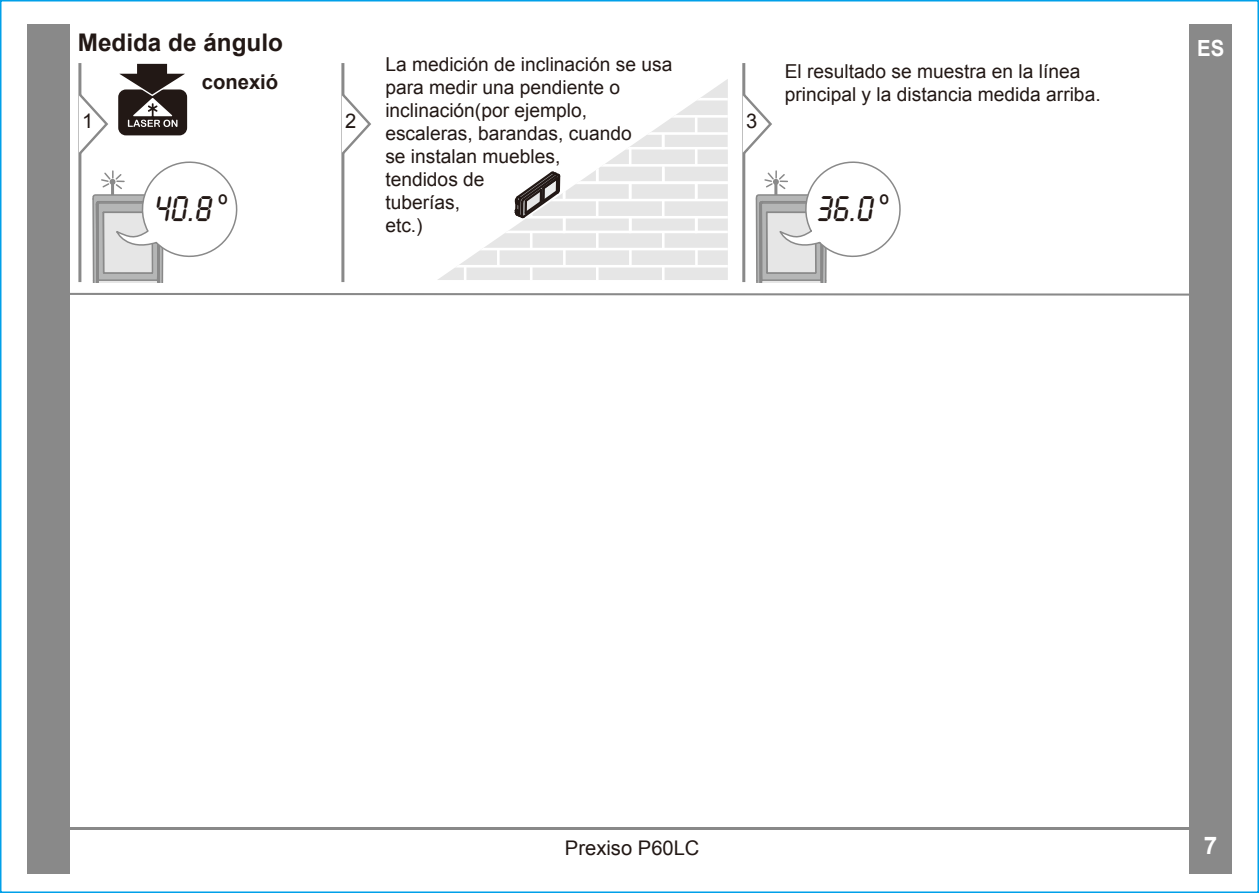
<style>
.page{position:relative;width:1259px;height:893px;background:#fff}
.page>*{position:absolute;margin:0;border:0;box-sizing:border-box;transform-origin:0 0}
.t1{font:37.2px "Lcd D";color:#221815;scale:.93 1}
.t2{font:700 24.3px "Arial";color:#221815}
.t3{font:700 24.3px "Arial";color:#fff}
.t4{font:700 22.2px "Arial";color:#fff;scale:.91 1}
.t5{font:20.1px "Arial";color:#221815}
.t6{font:700 20.1px "Arial";color:#221815}
.t7{font:19.2px/23.1px "Arial";color:#221815}
</style>
<div class="page">
<hr style="left:35px;top:827px;width:1181px;height:3px;background:#898989">
<div style="left:1189px;top:24px;width:43px;height:849px;background:#898989"></div>
<div style="left:27px;top:24px;width:43px;height:849px;background:#898989"></div>
<div style="left:137px;top:64px;width:30px;height:15px;background:#221815"></div>
<hr style="left:78px;top:63px;width:3px;height:219px;background:#898989">
<hr style="left:341px;top:63px;width:3px;height:219px;background:#898989">
<svg style="left:341px;top:93px;width:30px;height:66px"></svg>
<hr style="left:27px;top:293px;width:1193px;height:3px;background:#898989">
<hr style="left:742px;top:63px;width:3px;height:219px;background:#898989">
<svg style="left:438px;top:79px;width:290px;height:201px"></svg>
<hr style="left:437px;top:98px;width:291px;height:2px;background:#fff">
<hr style="left:437px;top:115px;width:291px;height:3px;background:#fff">
<hr style="left:437px;top:132px;width:291px;height:3px;background:#fff">
<svg style="left:695px;top:85px;width:2px;height:13px"></svg>
<svg style="left:695px;top:118px;width:2px;height:14px"></svg>
<svg style="left:662px;top:100px;width:2px;height:15px"></svg>
<svg style="left:629px;top:85px;width:2px;height:13px"></svg>
<svg style="left:629px;top:118px;width:2px;height:14px"></svg>
<svg style="left:596px;top:100px;width:2px;height:15px"></svg>
<svg style="left:563px;top:85px;width:2px;height:13px"></svg>
<hr style="left:529px;top:100px;width:3px;height:17px;background:#fff">
<svg style="left:497px;top:85px;width:2px;height:13px"></svg>
<svg style="left:497px;top:118px;width:2px;height:14px"></svg>
<hr style="left:463px;top:100px;width:3px;height:17px;background:#fff">
<hr style="left:463px;top:133px;width:3px;height:16px;background:#fff">
<hr style="left:437px;top:147px;width:291px;height:2px;background:#fff">
<hr style="left:437px;top:164px;width:291px;height:3px;background:#fff">
<hr style="left:437px;top:181px;width:291px;height:3px;background:#fff">
<svg style="left:695px;top:149px;width:2px;height:15px"></svg>
<svg style="left:662px;top:135px;width:2px;height:12px"></svg>
<svg style="left:629px;top:149px;width:2px;height:15px"></svg>
<svg style="left:596px;top:135px;width:2px;height:12px"></svg>
<svg style="left:497px;top:149px;width:2px;height:15px"></svg>
<hr style="left:437px;top:199px;width:291px;height:2px;background:#fff">
<hr style="left:437px;top:216px;width:291px;height:3px;background:#fff">
<svg style="left:695px;top:184px;width:2px;height:15px"></svg>
<svg style="left:662px;top:167px;width:2px;height:14px"></svg>
<svg style="left:662px;top:201px;width:2px;height:15px"></svg>
<svg style="left:629px;top:184px;width:2px;height:15px"></svg>
<svg style="left:596px;top:167px;width:2px;height:14px"></svg>
<svg style="left:596px;top:201px;width:2px;height:15px"></svg>
<svg style="left:497px;top:184px;width:2px;height:15px"></svg>
<svg style="left:464px;top:167px;width:2px;height:14px"></svg>
<svg style="left:464px;top:201px;width:2px;height:15px"></svg>
<hr style="left:437px;top:231px;width:291px;height:2px;background:#fff">
<hr style="left:437px;top:248px;width:291px;height:2px;background:#fff">
<hr style="left:437px;top:265px;width:291px;height:3px;background:#fff">
<hr style="left:695px;top:217px;width:3px;height:15px;background:#fff">
<hr style="left:695px;top:250px;width:3px;height:16px;background:#fff">
<svg style="left:662px;top:233px;width:2px;height:15px"></svg>
<svg style="left:662px;top:268px;width:2px;height:12px"></svg>
<svg style="left:629px;top:219px;width:2px;height:12px"></svg>
<svg style="left:629px;top:250px;width:2px;height:15px"></svg>
<svg style="left:596px;top:233px;width:2px;height:15px"></svg>
<svg style="left:596px;top:268px;width:2px;height:12px"></svg>
<svg style="left:497px;top:219px;width:2px;height:12px"></svg>
<svg style="left:497px;top:250px;width:2px;height:15px"></svg>
<svg style="left:464px;top:233px;width:2px;height:15px"></svg>
<svg style="left:464px;top:268px;width:2px;height:12px"></svg>
<svg style="left:513px;top:118px;width:52px;height:178px"></svg>
<svg style="left:78px;top:74px;width:160px;height:209px"></svg>
<svg style="left:742px;top:93px;width:159px;height:190px"></svg>
<p class="t2" style="left:78px;top:26px;width:207px">Medida de ángulo</p>
<p class="t7" style="left:385px;top:53px;width:288px">La medición de inclinación se usa para medir una pendiente o inclinación(por ejemplo, escaleras, barandas, cuando<br>se instalan muebles,<br>tendidos de<br>tuberías,<br>etc.)</p>
<p class="t7" style="left:785px;top:60px;width:317px">El resultado se muestra en la línea principal y la distancia medida arriba.</p>
<p class="t6" style="left:202px;top:68px;width:78px">conexió</p>
<p class="t5" style="left:82px;top:107px;width:13px">1</p>
<p class="t5" style="left:345px;top:107px;width:13px">2</p>
<p class="t5" style="left:746px;top:107px;width:13px">3</p>
<p class="t1" style="left:154px;top:190px;width:81px;rotate:1deg">40.8 <sup>º</sup></p>
<p class="t1" style="left:817px;top:190px;width:79px;rotate:1deg">36.0 <sup>º</sup></p>
<p class="t4" style="left:1197px;top:33px;width:31px">ES</p>
<p class="t5" style="left:565px;top:834px;width:136px">Prexiso P60LC</p>
<p class="t3" style="left:1204px;top:829px;width:15px">7</p>
</div>
